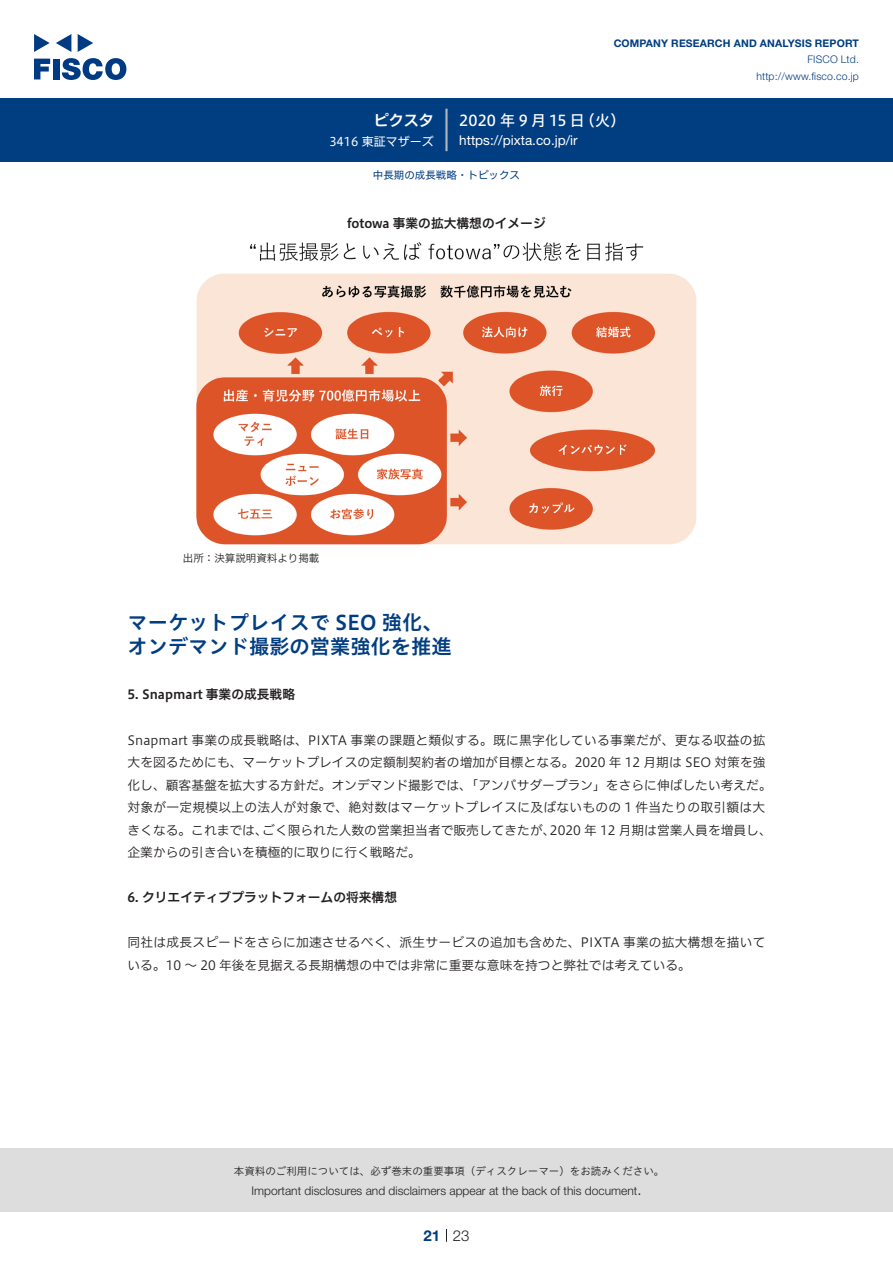
<style>
.page{position:relative;width:893px;height:1263px;background:#fff}
.page>*{position:absolute;margin:0;border:0;box-sizing:border-box;transform-origin:0 0}
.t1{font:20.25px/24px "Hiragino UD Sans Std W6";color:#003d81}
.t2{font:15px "Hiragino UD Sans F Std N W5";letter-spacing:.005em;color:#fff}
.t3{font:15px "Hiragino UD Sans F Std N W6";color:#fff}
.t4{font:300 15px "Helvetica Neue LT Std";color:#231f20}
.t5{font:700 15px "Helvetica Neue LT Std";color:#003d81}
.t6{font:13.5px "Helvetica Neue LT Std";color:#fff}
.t7{font:12.75px/22.5px "Hiragino UD Sans F Std N W3";color:#231f20}
.t8{font:12.75px "Hiragino UD Sans F Std N W3";letter-spacing:.02em;color:#231f20}
.t9{font:12.75px "Hiragino UD Sans F Std N W6";color:#231f20}
.t10{font:300 12px "Helvetica Neue LT Std";color:#231f20}
.t11{font:12px "Hiragino UD Sans F Std N W4";color:#fff}
.t12{font:10.5px "Hiragino UD Sans Std W3";color:#231f20}
.t13{font:700 10.5px "Helvetica Neue LT Std";letter-spacing:.015em;color:#003d81}
.t14{font:300 10.5px/16.5px "Helvetica Neue LT Std";letter-spacing:.015em;color:#003d81;text-align:right}
.t15{font:10.5px "Hiragino UD Sans F Std N W4";color:#003d81}
.t16{font:10.5px "Hiragino UD Sans F Std N W3";color:#231f20}
</style>
<div class="page">
<div style="left:0;top:1148px;width:893px;height:64px;background:#ddd"></div>
<svg style="left:34px;top:59px;width:16px;height:20px"></svg>
<div style="left:53px;top:59px;width:6px;height:20px;background:#003a83"></div>
<svg style="left:62px;top:58px;width:64px;height:22px"></svg>
<svg style="left:34px;top:34px;width:16px;height:18px"></svg>
<svg style="left:78px;top:34px;width:15px;height:18px"></svg>
<svg style="left:56px;top:34px;width:15px;height:18px"></svg>
<div style="left:0;top:98px;width:893px;height:64px;background:#003d81"></div>
<hr style="left:445px;top:109px;width:3px;height:42px;background:#b5b5b6">
<svg style="left:446px;top:1229px;width:1px;height:13px"></svg>
<img style="left:196px;top:242px;width:501px;height:303px">
<p class="t3" style="left:374px;top:109px;width:62px">ピクスタ</p>
<p class="t11" style="left:329px;top:132px;width:106px">3416 東証マザーズ</p>
<p class="t13" style="left:614px;top:37px;width:247px">COMPANY RESEARCH AND ANALYSIS REPORT</p>
<p class="t14" style="left:756px;top:51px;width:104px">FISCO Ltd. http://www.fisco.co j p.</p>
<p class="t2" style="left:580px;top:109px;width:47px">（火(</p>
<p class="t2" style="left:459px;top:109px;width:127px">2020 年 9 月 15 日</p>
<p class="t6" style="left:459px;top:132px;width:120px">https://pixta. c o j p. i r/</p>
<p class="t15" style="left:373px;top:167px;width:149px">中長期の成長戦略・トピックス</p>
<p class="t9" style="left:347px;top:214px;width:200px">fotowa 事業の拡大構想のイメージ</p>
<p class="t16" style="left:183px;top:550px;width:138px">出所：決算説明資料より掲載</p>
<h1 class="t1" style="left:128px;top:609px;width:325px">マーケットプレイスで SEO 強化、オンデマンド撮影の営業強化を推進</h1>
<p class="t9" style="left:128px;top:685px;width:169px">5. Snapmart 事業の成長戦略</p>
<p class="t8" style="left:128px;top:730px;width:639px">Snapmart 事業の成長戦略は、PIXTA 事業の課題と類似する。既に黒字化している事業だが、更なる収益の拡</p>
<p class="t7" style="left:128px;top:750px;width:639px">大を図るためにも、マーケットプレイスの定額制契約者の増加が目標となる。2020 年 12 月期は SEO 対策を強</p>
<p class="t7" style="left:128px;top:773px;width:646px">化し、顧客基盤を拡大する方針だ。オンデマンド撮影では、「アンバサダープラン」をさらに伸ばしたい考えだ。</p>
<p class="t8" style="left:128px;top:798px;width:639px">対象が一定規模以上の法人が対象で、絶対数はマーケットプレイスに及ばないものの 1 件当たりの取引額は大</p>
<p class="t7" style="left:550px;top:818px;width:223px">2020 年 12 月期は営業人員を増員し、</p>
<p class="t7" style="left:262px;top:818px;width:295px">ごく限られた人数の営業担当者で販売してきたが、</p>
<p class="t7" style="left:128px;top:818px;width:295px">きくなる。これまでは、<br>企業からの引き合いを積極的に取りに行く戦略だ。</p>
<p class="t9" style="left:128px;top:887px;width:271px">6. クリエイティブプラットフォームの将来構想</p>
<p class="t7" style="left:128px;top:930px;width:639px">同社は成長スピードをさらに加速させるべく、派生サービスの追加も含めた、PIXTA 事業の拡大構想を描いている。10 ～ 20 年後を見据える長期構想の中では非常に重要な意味を持つと弊社では考えている。</p>
<p class="t12" style="left:234px;top:1163px;width:432px">本資料のご利用については、必ず巻末の重要事項（ディスクレーマー）をお読みください。</p>
<p class="t4" style="left:637px;top:1180px;width:6px">.</p>
<p class="t10" style="left:251px;top:1183px;width:387px">Important disclosures and disclaimers appear at the back of this document</p>
<p class="t5" style="left:423px;top:1226px;width:18px">21</p>
<p class="t4" style="left:453px;top:1226px;width:18px">23</p>
</div>
